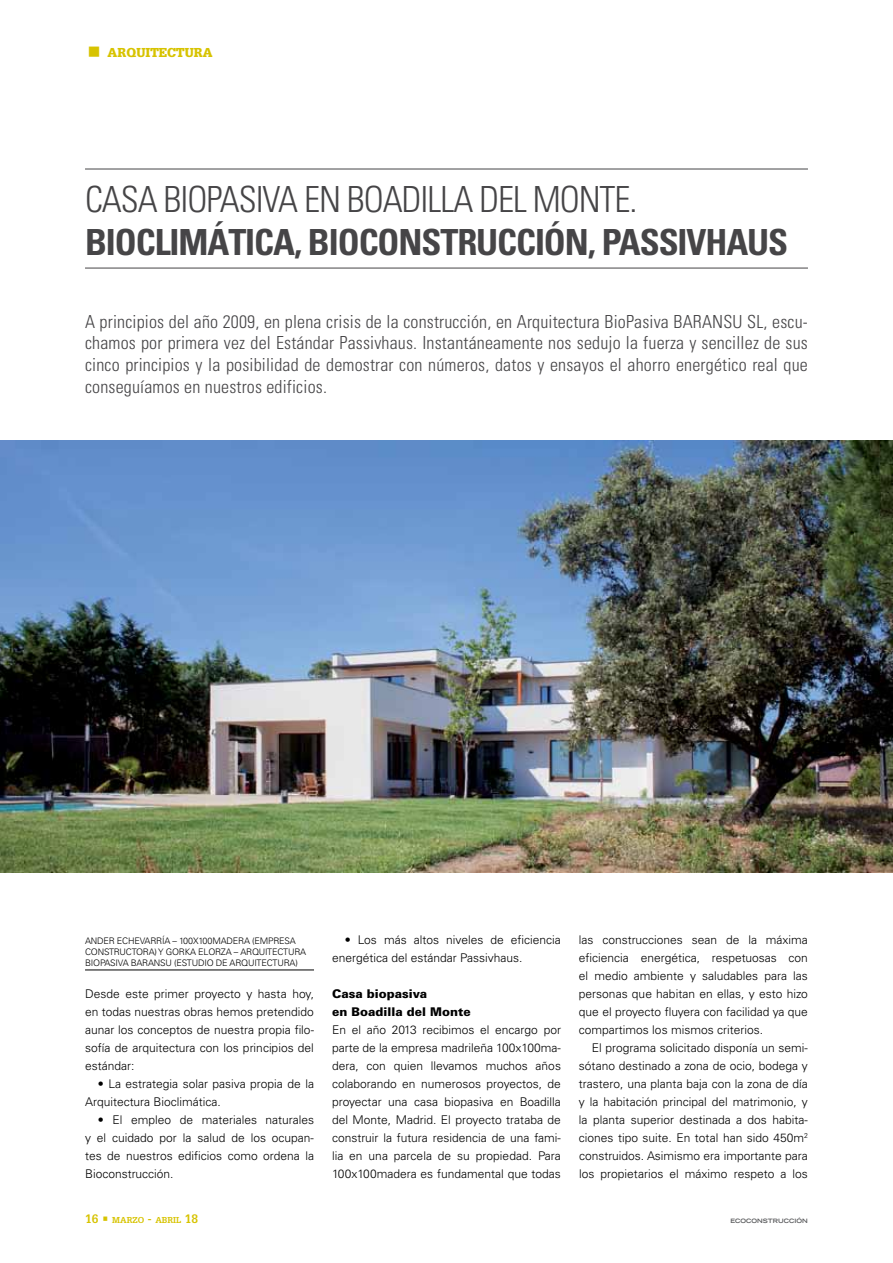
<style>
.page{position:relative;width:893px;height:1263px;background:#fff}
.page>*{position:absolute;margin:0;border:0;box-sizing:border-box;transform-origin:0 0}
.t1{font:700 condensed 36px "Univers";letter-spacing:-.03em;color:#464547}
.t2{font:300 condensed 36px "Univers";letter-spacing:-.03em;color:#464547}
.t3{font:300 condensed 18px/21.6px "Univers";letter-spacing:.01em;color:#464547;text-align:justify}
.t4{font:900 12.6px "Glypha";color:#d7c300}
.t5{font:300 12px/18px "Univers";color:#000;text-align:justify}
.t6{font:900 12px/18px "Univers";color:#000}
.t7{font:300 9px/10.8px "Univers";letter-spacing:-.02em;color:#000}
.t8{font:700 8.4px "Glypha";color:#d7c300}
.t9{font:700 expanded 6px "Trade Gothic LT";color:#58595b}
.s1{font-size:12px}
</style>
<div class="page">
<hr style="left:85px;top:169px;width:723px;height:1px;background:#464547">
<hr style="left:85px;top:268px;width:723px;height:1px;background:#464547">
<hr style="left:85px;top:970px;width:229px;height:1px;background:#000">
<img style="left:0;top:441px;width:893px;height:432px">
<p class="t4" style="left:108px;top:45px;width:107px">ARQUITECTURA</p>
<h1 class="t2" style="left:85px;top:178px;width:554px">casa biopasiva en boadilla del monte.</h1>
<h1 class="t1" style="left:85px;top:220px;width:705px">BIOCLIMÁTICA, BIOCONSTRUCCIÓN, PASSIVHAUS</h1>
<p class="t3" style="left:85px;top:311px;width:724px">A principios del año 2009, en plena crisis de la construcción, en Arquitectura BioPasiva BARANSU SL, escu&shy;chamos por primera vez del Estándar Passivhaus. I nstantáneamente nos sedujo la fuerza y sencillez de sus cinco principios y la posibilidad de demostrar con números, datos y ensayos el ahorro energético real que conseguíamos en nuestros edificios.</p>
<p class="t7" style="left:85px;top:935px;width:221px">Ander Echevarría – 100x100madera (empresa constructora) y Gorka E lorza – Arquitectura<br>BioPasiva Baransu (Estudio de arquitectura)</p>
<p class="t5" style="left:85px;top:985px;width:230px">Desde este primer proyecto y hasta hoy, en todas nuestras obras hemos pretendido aunar los conceptos de nuestra propia filo&shy;sofía de arquitectura con los principios del estándar:</p>
<p class="t5" style="left:85px;top:1075px;width:230px;text-indent:13px">• La estrategia solar pasiva propia de la<br>Arquitectura Bioclimática.</p>
<p class="t5" style="left:85px;top:1111px;width:230px;text-indent:13px">• El empleo de materiales naturales y el cuidado por la salud de los ocupan&shy;tes de nuestros edificios como ordena la Bioconstrucción.</p>
<p class="t5" style="left:332px;top:931px;width:230px;text-indent:13px">• Los más altos niveles de eficiencia energética del estándar Passivhaus.</p>
<p class="t6" style="left:332px;top:984px;width:140px">Casa biopasiva<br>en Boadilla del Monte</p>
<p class="t5" style="left:332px;top:1021px;width:230px">En el año 2013 recibimos el encargo por parte de la empresa madrileña 100x100ma&shy;dera, con quien llevamos muchos años colaborando en numerosos proyectos, de proyectar una casa biopasiva en Boadilla del M onte, Madrid. E l proyecto trataba de construir la futura residencia de una fami&shy;lia en una parcela de su propiedad. Para 100x100madera es fundamental que todas</p>
<p class="t5" style="left:579px;top:931px;width:230px">las construcciones sean de la máxima eficiencia energética, respetuosas con el medio ambiente y saludables para las personas que habitan en ellas, y esto hizo que el proyecto fluyera con facilidad ya que compartimos los mismos criterios.</p>
<p class="t5" style="left:579px;top:1039px;width:230px;text-indent:13px">El programa solicitado disponía un semi&shy;sótano destinado a zona de ocio, bodega y trastero, una planta baja con la zona de día y la habitación principal del matrimonio, y la planta superior destinada a dos habita&shy;ciones tipo suite. En total han sido 450m<sup>2 </sup>construidos. Asimismo era importante para los propietarios el máximo respeto a los</p>
<p class="t8" style="left:85px;top:1215px;width:115px"><span class="s1">16 •</span> MARZO <span class="s1">-</span> ABRIL <span class="s1">18</span></p>
<p class="t9" style="left:731px;top:1217px;width:79px">ECOCONSTRUCCIÓN</p>
</div>
